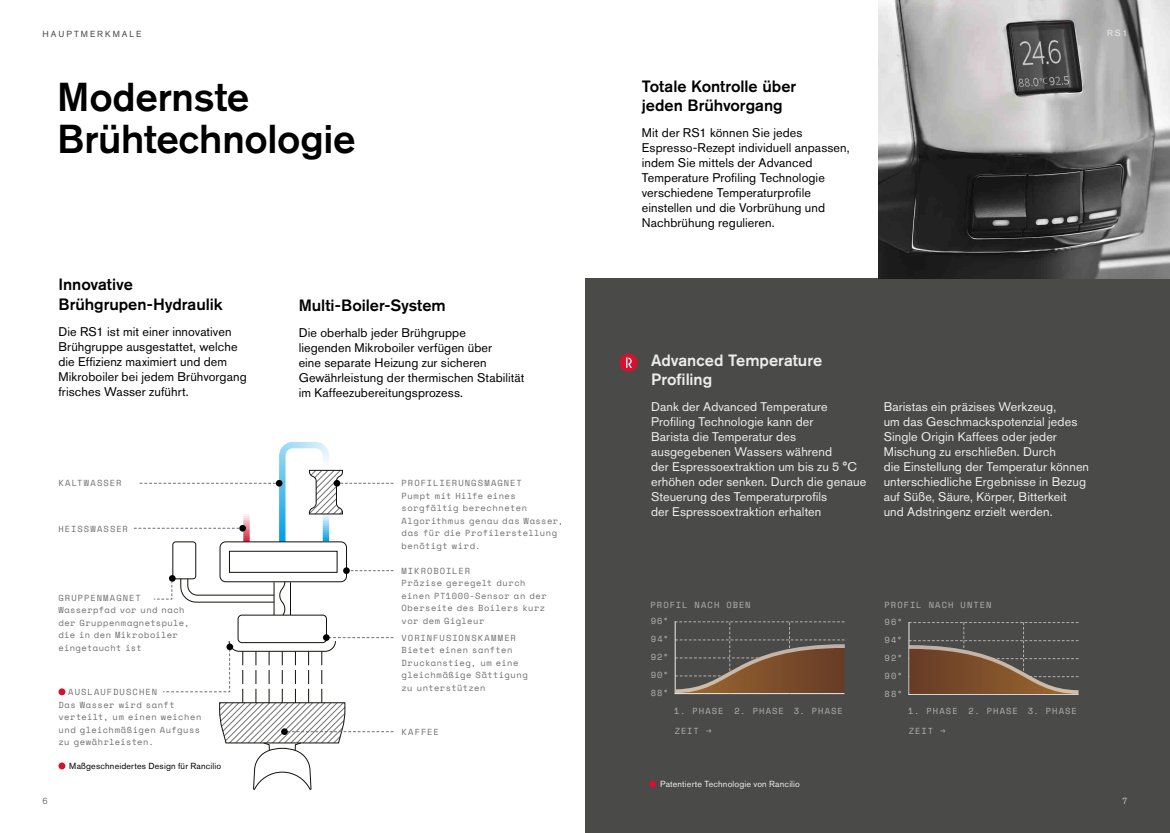
<style>
.page{position:relative;width:1170px;height:833px;background:#fff}
.page>*{position:absolute;margin:0;border:0;box-sizing:border-box;transform-origin:0 0}
.t1{font:500 40px/42.5px "Akzidenz Grotesk BQ";letter-spacing:-.01em;color:#000}
.t2{font:500 16.25px/19.5px "Akzidenz Grotesk BQ";color:#000}
.t3{font:500 16.25px/19.5px "Akzidenz Grotesk BQ";color:#ededed}
.t4{font:12.5px/15px "Akzidenz Grotesk BQ";letter-spacing:.005em;color:#000}
.t5{font:12.5px/15px "Akzidenz Grotesk BQ";letter-spacing:.01em;color:#ededed}
.t6{font:8.75px/12.5px "Space Mono";letter-spacing:.065em;color:#706f6f}
.t7{font:8.75px/18px "Space Mono";letter-spacing:.12em;color:#b3b2b2;text-align:justify}
.t8{font:8.75px "Akzidenz Grotesk BQ";letter-spacing:.02em;color:#000}
.t9{font:8.75px "Akzidenz Grotesk BQ";letter-spacing:.02em;color:#ededed}
.t10{font:8.75px "Akzidenz Grotesk BQ";letter-spacing:.23em;color:#4a4a49}
.t11{font:8.75px "Space Mono";letter-spacing:.12em;color:#706f6f}
.t12{font:8.75px "Space Mono";letter-spacing:.135em;color:#706f6f}
.t13{font:8.75px "Akzidenz Grotesk BQ";color:#ececec}
.t14{font:300 8.75px "Akzidenz Grotesk BQ";color:#4a4a49}
.t15{font:300 8.75px "Akzidenz Grotesk BQ";color:#ededed}
</style>
<div class="page">
<div style="left:585px;top:278px;width:584px;height:555px;background:#4a4a49"></div>
<div style="left:220px;top:541px;width:127px;height:41px;border:1px solid #12110b;border-radius:6px"></div>
<div style="left:238px;top:615px;width:89px;height:28px;border:1px solid #12110b;border-radius:4px"></div>
<hr style="left:242px;top:651px;width:1px;height:52px;background:#12110b">
<hr style="left:255px;top:651px;width:1px;height:52px;background:#12110b">
<hr style="left:269px;top:651px;width:1px;height:52px;background:#12110b">
<hr style="left:282px;top:651px;width:1px;height:52px;background:#12110b">
<hr style="left:295px;top:651px;width:1px;height:52px;background:#12110b">
<hr style="left:308px;top:651px;width:1px;height:52px;background:#12110b">
<hr style="left:321px;top:651px;width:1px;height:52px;background:#12110b">
<svg style="left:180px;top:550px;width:158px;height:66px"></svg>
<div style="left:172px;top:541px;width:24px;height:38px;border:1px solid #12110b;border-radius:3px"></div>
<div style="left:619px;top:353px;width:18px;height:19px;background:#d51130;border-radius:50%"></div>
<svg style="left:626px;top:357px;width:5px;height:11px"></svg>
<svg style="left:908px;top:622px;width:171px;height:73px"></svg>
<svg style="left:674px;top:621px;width:171px;height:73px"></svg>
<img style="left:878px;top:0;width:291px;height:278px">
<svg style="left:134px;top:442px;width:259px;height:100px"></svg>
<svg style="left:219px;top:702px;width:174px;height:88px"></svg>
<svg style="left:163px;top:637px;width:230px;height:55px"></svg>
<svg style="left:153px;top:581px;width:20px;height:19px"></svg>
<div style="left:169px;top:575px;width:7px;height:7px;background:#000;border-radius:50%"></div>
<div style="left:281px;top:728px;width:7px;height:7px;background:#000;border-radius:50%"></div>
<div style="left:323px;top:634px;width:6px;height:7px;background:#000;border-radius:50%"></div>
<div style="left:226px;top:643px;width:7px;height:7px;background:#000;border-radius:50%"></div>
<svg style="left:351px;top:570px;width:42px;height:1px"></svg>
<div style="left:343px;top:567px;width:7px;height:7px;background:#000;border-radius:50%"></div>
<div style="left:58px;top:688px;width:7px;height:7px;background:#d51130;border-radius:50%"></div>
<div style="left:58px;top:762px;width:7px;height:7px;background:#d51130;border-radius:50%"></div>
<div style="left:649px;top:780px;width:7px;height:7px;background:#d51130;border-radius:50%"></div>
<p class="t10" style="left:43px;top:29px;width:100px">HAUPTMERKMALE</p>
<h1 class="t1" style="left:57px;top:74px;width:300px">Modernste<br>Brühtechnologie</h1>
<h2 class="t2" style="left:58px;top:275px;width:165px">Innovative<br>Brühgrupen-Hydraulik</h2>
<h3 class="t4" style="left:58px;top:324px;width:190px">Die RS1 ist mit einer innovativen<br>Brühgruppe ausgestattet, welche die Effizienz maximiert und dem<br>Mikroboiler bei jedem Brühvorgang frisches Wasser zuführt.</h3>
<h2 class="t2" style="left:299px;top:295px;width:148px">Multi-Boiler-System</h2>
<h3 class="t4" style="left:299px;top:325px;width:227px">Die oberhalb jeder Brühgruppe<br>liegenden Mikroboiler verfügen über<br>eine separate Heizung zur sicheren Gewährleistung der thermischen Stabilität im Kaffeezubereitungsprozess.</h3>
<p class="t12" style="left:58px;top:476px;width:64px">KALTWASSER</p>
<p class="t6" style="left:401px;top:476px;width:163px">PROFILIERUNGSMAGNET<br>Pumpt mit Hilfe eines sorgfältig berechneten<br>Algorithmus genau das Wasser, das für die Profilerstellung benötigt wird.</p>
<p class="t6" style="left:401px;top:564px;width:147px">MIKROBOILER<br>Präzise geregelt durch einen PT1000-Sensor an der<br>Oberseite des Boilers kurz vor dem Gigleur</p>
<p class="t11" style="left:58px;top:522px;width:71px">HEISSWASSER</p>
<p class="t6" style="left:58px;top:591px;width:132px">GRUPPENMAGNET<br>Wasserpfad vor und nach der Gruppenmagnetspule, die in den Mikroboiler eingetaucht ist</p>
<p class="t6" style="left:58px;top:685px;width:144px;text-indent:10px">AUSLAUFDUSCHEN<br>Das Wasser wird sanft verteilt, um einen weichen und gleichmäßigen Aufguss zu gewährleisten.</p>
<p class="t6" style="left:401px;top:631px;width:128px">VORINFUSIONSKAMMER<br>Bietet einen sanften<br>Druckanstieg, um eine gleichmäßige Sättigung zu unterstützen</p>
<p class="t6" style="left:401px;top:725px;width:39px">KAFFEE</p>
<p class="t8" style="left:69px;top:761px;width:153px">Maßgeschneidertes Design für Rancilio</p>
<h2 class="t2" style="left:641px;top:76px;width:156px">Totale Kontrolle über jeden Brühvorgang</h2>
<h3 class="t4" style="left:641px;top:125px;width:209px">Mit der RS1 können Sie jedes<br>Espresso-Rezept individuell anpassen, indem Sie mittels der Advanced<br>Temperature Profiling Technologie verschiedene Temperaturprofile einstellen und die Vorbrühung und<br>Nachbrühung regulieren.</h3>
<p class="t13" style="left:1106px;top:28px;width:22px">RS1</p>
<h2 class="t3" style="left:651px;top:350px;width:172px">Advanced Temperature<br>Profiling</h2>
<p class="t5" style="left:651px;top:399px;width:217px">Dank der Advanced Temperature<br>Profiling Technologie kann der<br>Barista die Temperatur des ausgegebenen Wassers während<br>der Espressoextraktion um bis zu 5 °C erhöhen oder senken. Durch die genaue<br>Steuerung des Temperaturprofils<br>der Espressoextraktion erhalten</p>
<p class="t5" style="left:883px;top:399px;width:207px">Baristas ein präzises Werkzeug,<br>um das Geschmackspotenzial jedes Single Origin Kaffees oder jeder Mischung zu erschließen. Durch<br>die Einstellung der Temperatur können unterschiedliche Ergebnisse in Bezug auf Süße, Säure, Körper, Bitterkeit und Adstringenz erzielt werden.</p>
<p class="t7" style="left:650px;top:595px;width:102px">PROFIL NACH OBEN</p>
<p class="t7" style="left:884px;top:595px;width:108px">PROFIL NACH UNTEN</p>
<p class="t7" style="left:650px;top:612px;width:19px">96° 94° 92° 90° 88°</p>
<p class="t7" style="left:884px;top:613px;width:19px">96° 94° 92° 90° 88°</p>
<p class="t7" style="left:674px;top:702px;width:51px">1. PHASE</p>
<p class="t7" style="left:734px;top:702px;width:110px">2. PHASE 3. PHASE</p>
<p class="t7" style="left:908px;top:702px;width:51px">1. PHASE</p>
<p class="t7" style="left:968px;top:702px;width:110px">2. PHASE 3. PHASE</p>
<p class="t7" style="left:674px;top:721px;width:38px">ZEIT →</p>
<p class="t7" style="left:908px;top:722px;width:38px">ZEIT →</p>
<p class="t9" style="left:660px;top:779px;width:141px">Patentierte Technologie von Rancilio</p>
<p class="t14" style="left:43px;top:796px;width:7px">6</p>
<p class="t15" style="left:1122px;top:796px;width:7px">7</p>
</div>
